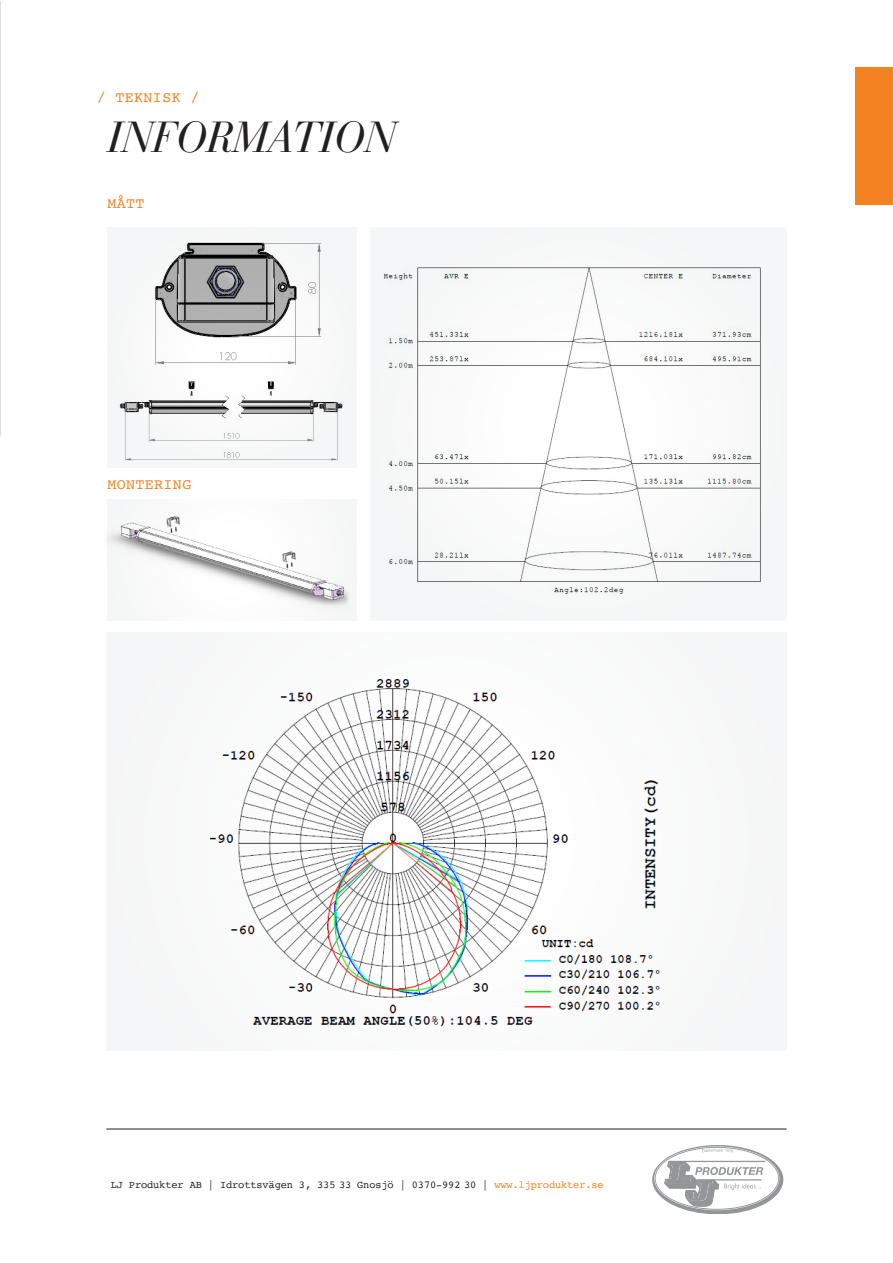
<style>
.page{position:relative;width:893px;height:1263px;background:#fff}
.page>*{position:absolute;margin:0;border:0;box-sizing:border-box;transform-origin:0 0}
.t1{font:italic 43.2px "Bauer Bodoni Std";letter-spacing:-.01em;color:#231f20}
.t2{font:15px "Courier";letter-spacing:.025em;color:#f58220}
.Bröd{font:10.5px "Courier";letter-spacing:-.01em;color:#231f20}
.s1{color:#f58220}
</style>
<div class="page">
<hr style="left:106px;top:1129px;width:681px;height:1px;background:#231f20">
<hr style="left:0;top:1px;width:1px;height:435px;background:#d1d2d4">
<svg style="left:652px;top:1145px;width:131px;height:69px"></svg>
<div style="left:855px;top:67px;width:38px;height:137px;background:#f58220"></div>
<svg style="left:209px;top:679px;width:452px;height:348px"></svg>
<div style="left:370px;top:227px;width:417px;height:394px;background:#f2f3f4"></div>
<svg style="left:117px;top:239px;width:226px;height:223px"></svg>
<svg style="left:107px;top:516px;width:244px;height:99px"></svg>
<p class="t2" style="left:97px;top:85px;width:104px">/ TEKNISK /</p>
<p class="t1" style="left:107px;top:111px;width:290px">INFORMATION</p>
<p class="t2" style="left:107px;top:192px;width:39px">MÅTT</p>
<p class="t2" style="left:107px;top:473px;width:86px">MONTERING</p>
<p class="Bröd" style="left:111px;top:1176px;width:494px">LJ Produkter AB | Idrottsvägen 3, 335 33 Gnosjö | 0370-992 30 | <span class="s1">www.ljprodukter.se</span></p>
</div>
